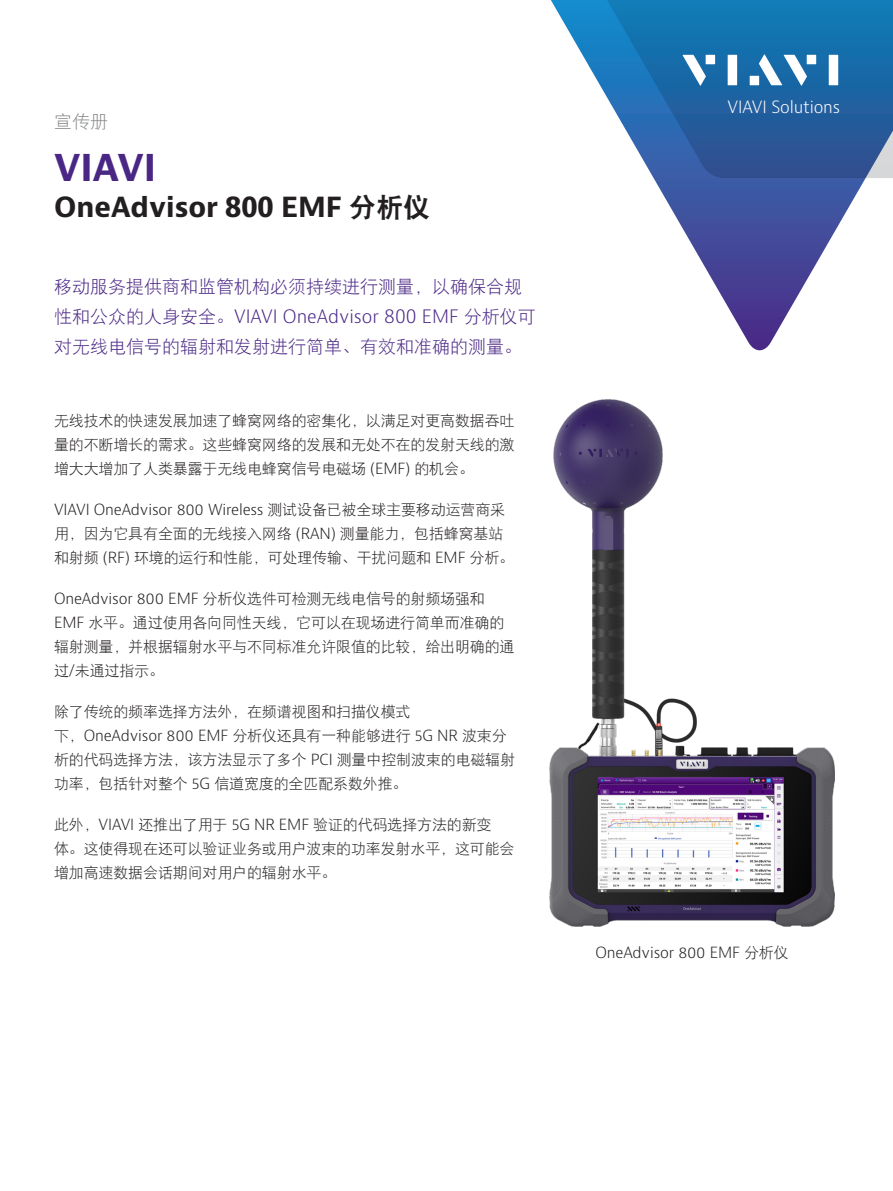
<style>
.page{position:relative;width:893px;height:1191px;background:#fff}
.page>*{position:absolute;margin:0;border:0;box-sizing:border-box;transform-origin:0 0}
.H1_Brand_Sub-Brand_24{font:700 36px "Bernino Sans";color:#4a2785}
.H2_Product_18_24{font:700 27px "Bernino Sans";color:#231f20}
.P_Intro_12_20{font:18px/30px "DFP Hei W3";color:#4a2785}
.P_DocType{font:18px "DFP Hei W3";color:#87898c}
.t1{font:300 16.5px "Bernino Sans";letter-spacing:-.01em;color:#fff}
.P_10_16{font:15px/24px "DFP Hei W3";letter-spacing:-.01em;color:#231f20}
.P_10_16-2{font:300 15px "Bernino Sans";letter-spacing:-.01em;color:#231f20}
.s1{font-family:"DFP Hei W9";font-weight:400}
.s2{font-family:"Bernino Sans";font-weight:300}
.s3{font-family:"DFP Hei W3";font-weight:400}
</style>
<div class="page">
<svg style="left:653px;top:178px;width:213px;height:172px"></svg>
<svg style="left:551px;top:0;width:342px;height:178px"></svg>
<svg style="left:682px;top:55px;width:24px;height:31px"></svg>
<div style="left:706px;top:55px;width:9px;height:9px;background:#fff"></div>
<div style="left:728px;top:55px;width:9px;height:30px;background:#fff"></div>
<div style="left:807px;top:55px;width:9px;height:9px;background:#fff"></div>
<div style="left:829px;top:55px;width:9px;height:30px;background:#fff"></div>
<svg style="left:759px;top:54px;width:48px;height:32px"></svg>
<div style="left:750px;top:76px;width:9px;height:9px;background:#fff"></div>
<img style="left:550px;top:399px;width:284px;height:527px">
<p class="P_DocType" style="left:54px;top:113px;width:55px">宣传册</p>
<p class="H1_Brand_Sub-Brand_24" style="left:54px;top:145px;width:104px">VIAVI</p>
<p class="H2_Product_18_24" style="left:54px;top:190px;width:378px">OneAdvisor 800 EMF <span class="s1">分析仪</span></p>
<p class="P_Intro_12_20" style="left:54px;top:271px;width:483px">移动服务提供商和监管机构必须持续进行测量，以确保合规性和公众的人身安全。<span class="s2">VIAVI OneAdvisor 800 EMF</span> 分析仪可对无线电信号的辐射和发射进行简单、有效和准确的测量。</p>
<p class="P_10_16" style="left:54px;top:408px;width:462px;text-align:justify">无线技术的快速发展加速了蜂窝网络的密集化，以满足对更高数据吞吐量的不断增长的需求。这些蜂窝网络的发展和无处不在的发射天线的激增大大增加了人类暴露于无线电蜂窝信号电磁场 <span class="s2">(EMF)</span> 的机会。</p>
<p class="P_10_16" style="left:54px;top:497px;width:462px"><span class="s2">VIAVI OneAdvisor 800 Wireless</span> 测试设备已被全球主要移动运营商采用，因为它具有全面的无线接入网络 <span class="s2">(RAN)</span> 测量能力，包括蜂窝基站和射频 <span class="s2">(RF)</span> 环境的运行和性能，可处理传输、干扰问题和 <span class="s2">EMF</span> 分析。</p>
<p class="P_10_16" style="left:54px;top:586px;width:462px"><span class="s2">OneAdvisor 800 EMF</span> 分析仪选件可检测无线电信号的射频场强和<br><span class="s2">EMF</span> 水平。通过使用各向同性天线，它可以在现场进行简单而准确的辐射测量，并根据辐射水平与不同标准允许限值的比较，给出明确的通过<span class="s2">/</span>未通过指示。</p>
<p class="P_10_16" style="left:54px;top:699px;width:463px">除了传统的频率选择方法外，在频谱视图和扫描仪模式<br>下，<span class="s2">OneAdvisor 800 EMF</span> 分析仪还具有一种能够进行 <span class="s2">5G NR</span> 波束分析的代码选择方法，该方法显示了多个 <span class="s2">PCI</span> 测量中控制波束的电磁辐射功率，包括针对整个 <span class="s2">5G</span> 信道宽度的全匹配系数外推。</p>
<p class="P_10_16" style="left:54px;top:812px;width:462px">此外，<span class="s2">VIAVI</span> 还推出了用于 <span class="s2">5G NR EMF</span> 验证的代码选择方法的新变<br>体。这使得现在还可以验证业务或用户波束的功率发射水平，这可能会增加高速数据会话期间对用户的辐射水平。</p>
<p class="t1" style="left:728px;top:96px;width:114px">VIAVI Solutions</p>
<p class="P_10_16-2" style="left:595px;top:942px;width:195px">OneAdvisor 800 EMF <span class="s3">分析仪</span></p>
</div>
